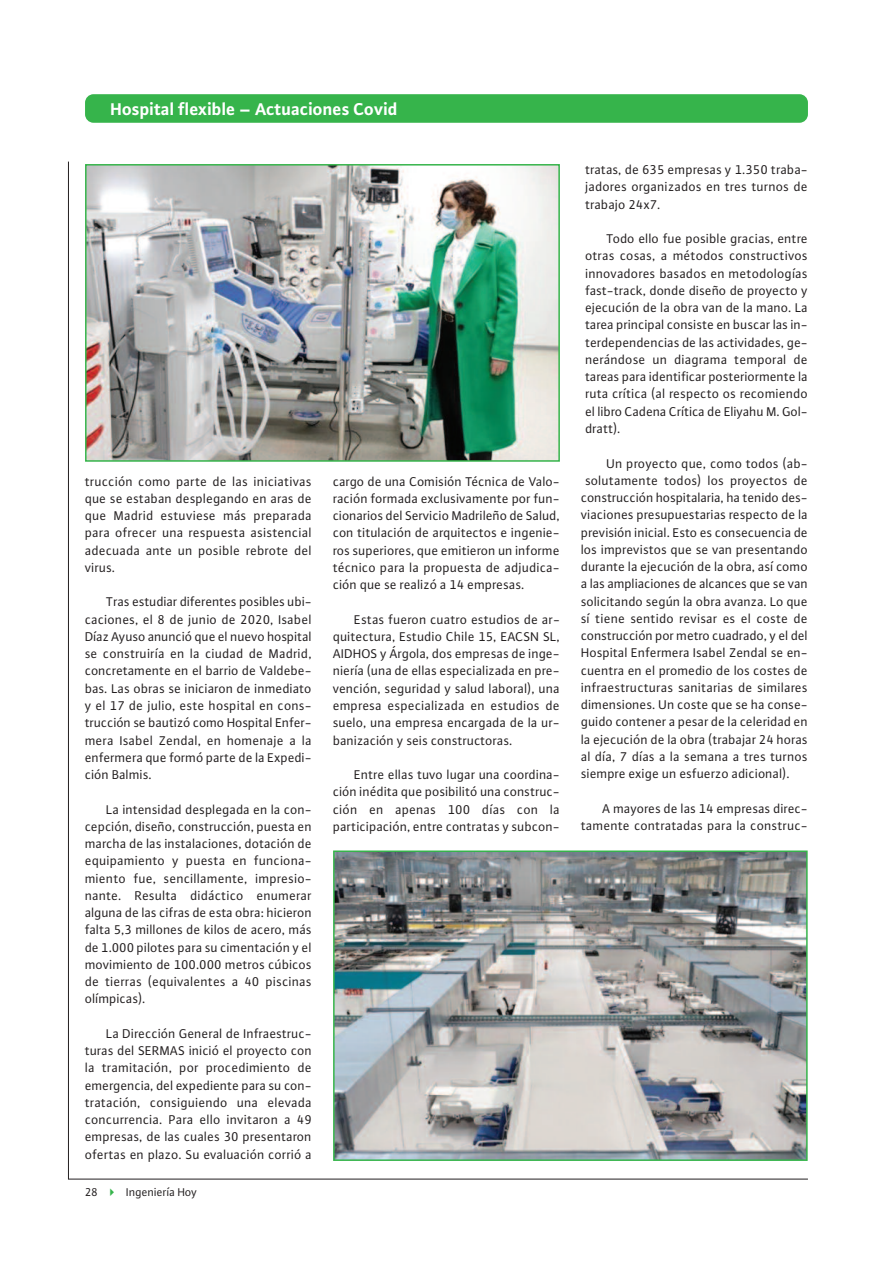
<style>
.page{position:relative;width:893px;height:1263px;background:#fff}
.page>*{position:absolute;margin:0;border:0;box-sizing:border-box;transform-origin:0 0}
.t1{font:700 18px "WILO Plus TF";color:#fff}
.t2{font:13.5px/17.2px "WILO Plus TF";letter-spacing:.01em;color:#231f20;text-align:justify}
.t3{font:12px "WILO Plus TF";color:#231f20}
.s1{color:#36b44b}
</style>
<div class="page">
<div style="left:85px;top:94px;width:723px;height:29px;background:#36b44b;border-radius:9px"></div>
<hr style="left:68px;top:1179px;width:740px;height:1px;background:#231f20">
<hr style="left:68px;top:162px;width:1px;height:1017px;background:#231f20">
<img style="left:336px;top:853px;width:469px;height:305px">
<div style="left:333px;top:850px;width:475px;height:311px;border:2px solid #36b44b"></div>
<img style="left:88px;top:167px;width:469px;height:292px">
<div style="left:85px;top:164px;width:475px;height:298px;border:2px solid #36b44b"></div>
<h1 class="t1" style="left:111px;top:98px;width:289px">Hospital flexible – Actuaciones Covid</h1>
<p class="t2" style="left:85px;top:472px;width:228px">trucción como parte de las iniciativas que se estaban desplegando en aras de que Madrid estuviese más preparada para ofrecer una respuesta asistencial adecuada ante un posible rebrote del virus.</p>
<p class="t2" style="left:85px;top:593px;width:228px;text-indent:21px">Tras estudiar diferentes posibles ubi&shy;caciones, el 8 de junio de 2020, Isabel Díaz Ayuso anunció que el nuevo hospital se construiría en la ciudad de Madrid, concretamente en el barrio de Valdebe&shy;bas. Las obras se iniciaron de inmediato y el 17 de julio, este hospital en cons&shy;trucción se bautizó como Hospital Enfer&shy;mera Isabel Zendal, en homenaje a la enfermera que formó parte de la Expedi&shy;ción Balmis.</p>
<p class="t2" style="left:85px;top:800px;width:228px;text-indent:21px">La intensidad desplegada en la con&shy;cepción, diseño, construcción, puesta en marcha de las instalaciones, dotación de equipamiento y puesta en funciona&shy;miento fue, sencillamente, impresio&shy;nante. Resulta didáctico enumerar alguna de las cifras de esta obra: hicieron falta 5,3 millones de kilos de acero, más de 1.000 pilotes para su cimentación y el movimiento de 100.000 metros cúbicos de tierras (equivalentes a 40 piscinas olímpicas).</p>
<p class="t2" style="left:85px;top:1024px;width:228px;text-indent:21px">La Dirección General de Infraestruc&shy;turas del SERMAS inició el proyecto con la tramitación, por procedimiento de emergencia, del expediente para su con&shy;tratación, consiguiendo una elevada concurrencia. Para ello invitaron a 49 empresas, de las cuales 30 presentaron ofertas en plazo. Su evaluación corrió a</p>
<p class="t3" style="left:85px;top:1185px;width:114px">28 <span class="s1">✔</span> Ingeniería Hoy</p>
<p class="t2" style="left:333px;top:472px;width:228px">cargo de una Comisión Técnica de Valo&shy;ración formada exclusivamente por fun&shy;cionarios del Servicio Madrileño de Salud, con titulación de arquitectos e ingenie&shy;ros superiores, que emitieron un informe técnico para la propuesta de adjudica&shy;ción que se realizó a 14 empresas.</p>
<p class="t2" style="left:333px;top:610px;width:229px;text-indent:21px">Estas fueron cuatro estudios de ar&shy;quitectura, Estudio Chile 15, EACSN SL, AIDHOS y Árgola, dos empresas de inge&shy;niería (una de ellas especializada en pre&shy;vención, seguridad y salud laboral), una empresa especializada en estudios de suelo, una empresa encargada de la ur&shy;banización y seis constructoras.</p>
<p class="t2" style="left:333px;top:766px;width:228px;text-indent:21px">Entre ellas tuvo lugar una coordina&shy;ción inédita que posibilitó una construc&shy;ción en apenas 100 días con la participación, entre contratas y subcon-</p>
<p class="t2" style="left:585px;top:161px;width:224px">tratas, de 635 empresas y 1.350 traba&shy;jadores organizados en tres turnos de trabajo 24x7.</p>
<p class="t2" style="left:585px;top:230px;width:224px;text-indent:21px">Todo ello fue posible gracias, entre otras cosas, a métodos constructivos innovadores basados en metodologías fast-track, donde diseño de proyecto y ejecución de la obra van de la mano. La tarea principal consiste en buscar las in&shy;terdependencias de las actividades, ge&shy;nerándose un diagrama temporal de tareas para identificar posteriormente la ruta crítica (al respecto os recomiendo el libro Cadena Crítica de Eliyahu M. Gol&shy;dratt).</p>
<p class="t2" style="left:607px;top:454px;width:203px">Un proyecto que, como todos (ab-</p>
<p class="t2" style="left:585px;top:471px;width:224px">solutamente todos) los proyectos de</p>
<p class="t2" style="left:581px;top:489px;width:228px">construcción hospitalaria, ha tenido des-</p>
<p class="t2" style="left:581px;top:506px;width:228px">viaciones presupuestarias respecto de la</p>
<p class="t2" style="left:581px;top:523px;width:228px">previsión inicial. Esto es consecuencia de</p>
<p class="t2" style="left:581px;top:540px;width:228px">los imprevistos que se van presentando</p>
<p class="t2" style="left:581px;top:558px;width:228px">durante la ejecución de la obra, así como</p>
<p class="t2" style="left:581px;top:575px;width:228px">a las ampliaciones de alcances que se van</p>
<p class="t2" style="left:581px;top:592px;width:228px">solicitando según la obra avanza. Lo que</p>
<p class="t2" style="left:581px;top:609px;width:228px">sí tiene sentido revisar es el coste de</p>
<p class="t2" style="left:581px;top:627px;width:228px">construcción por metro cuadrado, y el del</p>
<p class="t2" style="left:581px;top:644px;width:228px">Hospital Enfermera Isabel Zendal se en-</p>
<p class="t2" style="left:581px;top:661px;width:228px">cuentra en el promedio de los costes de</p>
<p class="t2" style="left:581px;top:678px;width:228px">infraestructuras sanitarias de similares</p>
<p class="t2" style="left:581px;top:696px;width:228px">dimensiones. Un coste que se ha conse-</p>
<p class="t2" style="left:581px;top:713px;width:228px">guido contener a pesar de la celeridad en</p>
<p class="t2" style="left:581px;top:730px;width:228px">la ejecución de la obra (trabajar 24 horas</p>
<p class="t2" style="left:581px;top:747px;width:228px">al día, 7 días a la semana a tres turnos</p>
<p class="t2" style="left:581px;top:765px;width:210px">siempre exige un esfuerzo adicional).</p>
<p class="t2" style="left:581px;top:799px;width:228px;text-align:right">A mayores de las 14 empresas direc&shy;tamente contratadas para la construc-</p>
</div>
